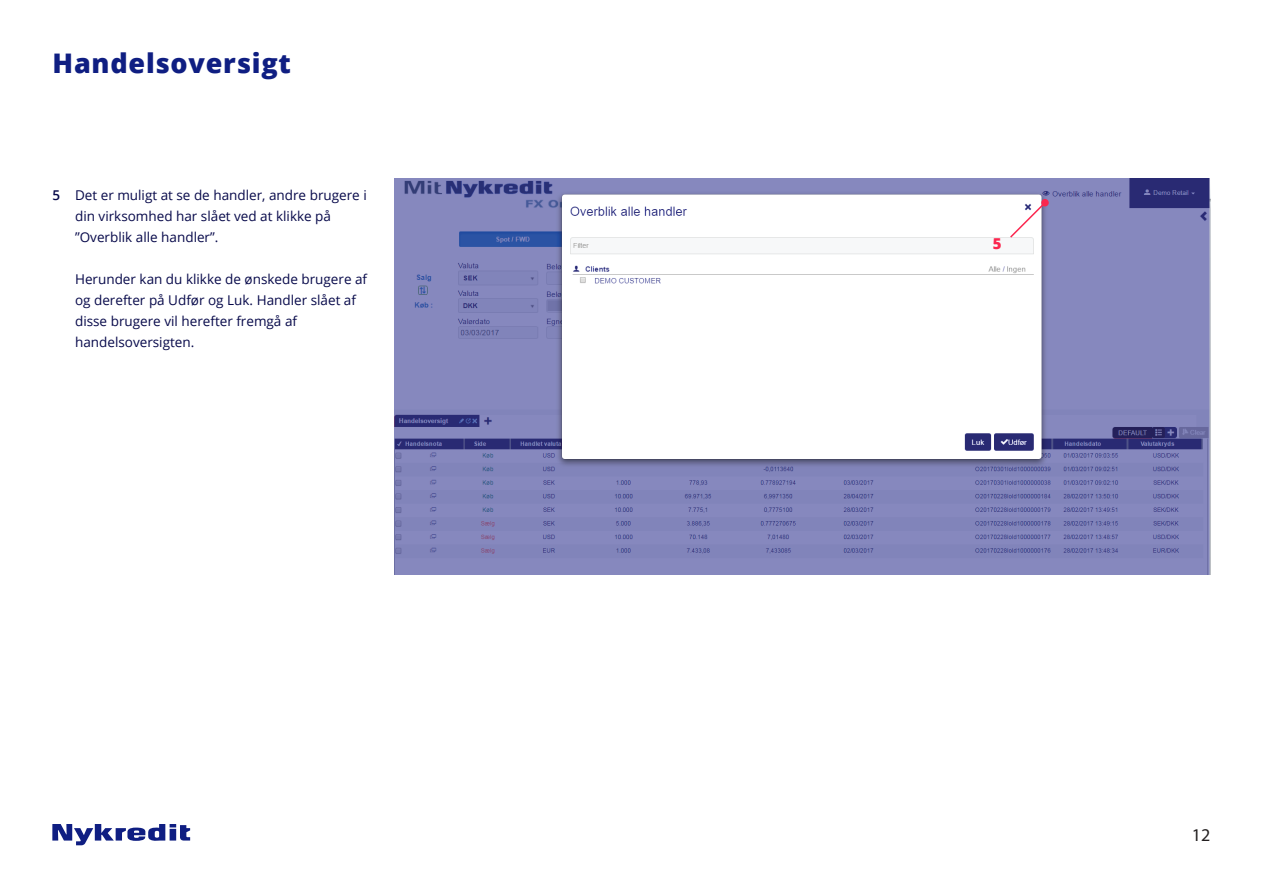
<style>
.page{position:relative;width:1263px;height:893px;background:#fff}
.page>*{position:absolute;margin:0;border:0;box-sizing:border-box;transform-origin:0 0}
.t1{font:800 27px "Open Sans";letter-spacing:.03em;color:#0f1e82}
.t2{font:18px "Myriad Pro";color:#231f20}
.t3{font:800 15px "Open Sans";color:#fb264e}
.t4{font:13.5px/21px "Open Sans";color:#07094a}
.t5{font:600 13.5px "Open Sans";color:#07094a}
</style>
<div class="page">
<img style="left:395px;top:178px;width:815px;height:397px">
<svg style="left:1041px;top:199px;width:8px;height:7px"></svg>
<svg style="left:1008px;top:201px;width:39px;height:38px"></svg>
<svg style="left:52px;top:824px;width:139px;height:22px"></svg>
<h1 class="t1" style="left:53px;top:42px;width:240px">Handelsoversigt</h1>
<p class="t5" style="left:53px;top:186px;width:9px">5</p>
<p class="t4" style="left:75px;top:185px;width:293px">Det er muligt at se de handler, andre brugere i din virksomhed har slået ved at klikke på ”Overblik alle handler”.</p>
<p class="t4" style="left:75px;top:269px;width:294px">Herunder kan du klikke de ønskede brugere af og derefter på Udfør og Luk. Handler slået af disse brugere vil herefter fremgå af handelsoversigten.</p>
<p class="t3" style="left:993px;top:232px;width:10px">5</p>
<h2 class="t2" style="left:1192px;top:823px;width:20px">12</h2>
</div>
